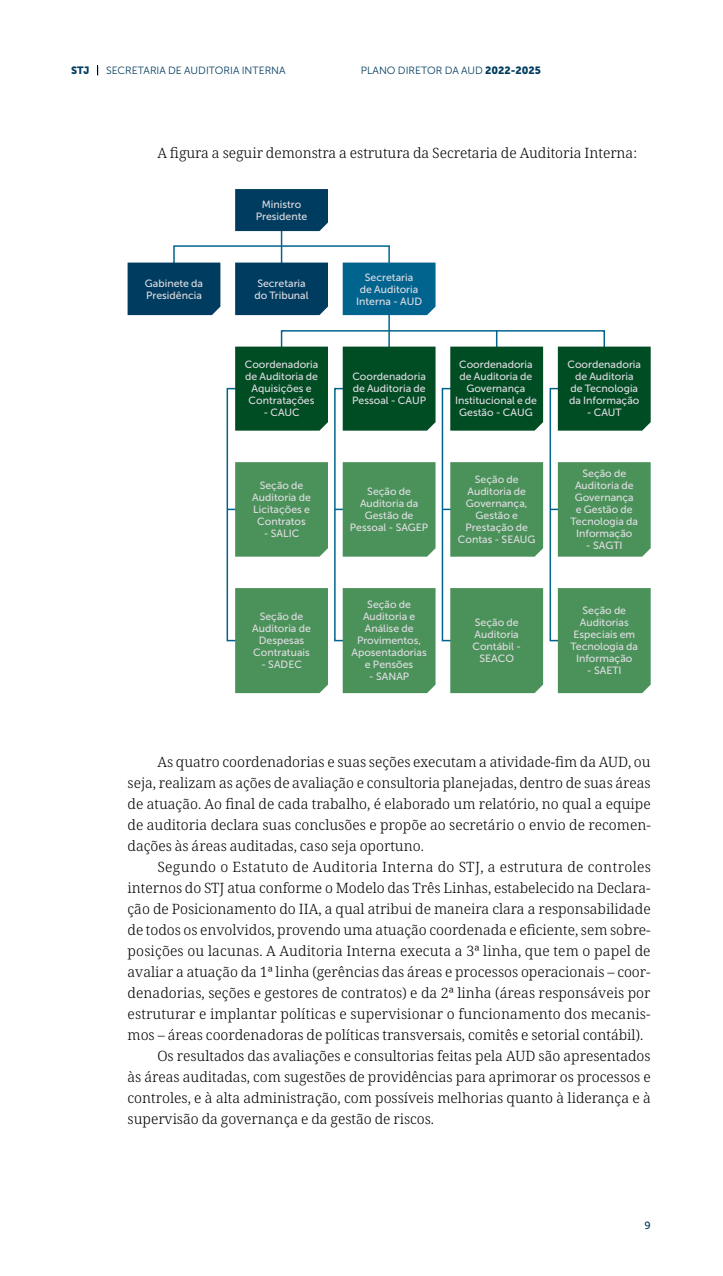
<style>
.page{position:relative;width:723px;height:1276px;background:#fff}
.page>*{position:absolute;margin:0;border:0;box-sizing:border-box;transform-origin:0 0}
.t1{font:300 14.25px/21px "Noto Serif";color:#000;text-align:justify}
.t2{font:300 14.25px "Noto Serif";letter-spacing:.03em;color:#000}
.t3{font:10.5px/12px "Museo Sans 500";color:#e0dde3;text-align:center}
.t4{font:10.5px "Museo Sans 300";color:#003c5f}
.t5{font:10.5px "Museo Sans 500";color:#003c5f}
.s1{font-family:"Museo Sans 900"}
</style>
<div class="page">
<hr style="left:388px;top:313px;width:2px;height:39px;background:#00648e">
<div style="left:281px;top:330px;width:324px;height:23px;border:2px solid #00648e"></div>
<hr style="left:281px;top:228px;width:1px;height:39px;background:#00648e">
<div style="left:173px;top:245px;width:217px;height:23px;border:2px solid #00648e"></div>
<div style="left:227px;top:388px;width:12px;height:253px;border:2px solid #00648e"></div>
<div style="left:334px;top:388px;width:13px;height:253px;border:2px solid #00648e"></div>
<div style="left:442px;top:388px;width:12px;height:253px;border:2px solid #00648e"></div>
<div style="left:549px;top:388px;width:13px;height:253px;border:2px solid #00648e"></div>
<div style="left:128px;top:263px;width:92px;height:52px;background:#003c5f"></div>
<div style="left:343px;top:347px;width:92px;height:84px;background:#004c23"></div>
<div style="left:343px;top:263px;width:92px;height:52px;background:#00648e"></div>
<svg style="left:335px;top:462px;width:100px;height:95px;background:#579966"></svg>
<div style="left:343px;top:588px;width:92px;height:105px;background:#4b925a"></div>
<div style="left:235px;top:189px;width:93px;height:42px;background:#003c5f"></div>
<div style="left:235px;top:347px;width:93px;height:84px;background:#004c23"></div>
<div style="left:235px;top:263px;width:93px;height:52px;background:#003c5f"></div>
<svg style="left:227px;top:462px;width:101px;height:95px;background:#579967"></svg>
<div style="left:235px;top:588px;width:93px;height:105px;background:#4b925a"></div>
<svg style="left:450px;top:330px;width:93px;height:101px;background:#276847"></svg>
<svg style="left:442px;top:462px;width:101px;height:95px;background:#579967"></svg>
<div style="left:450px;top:588px;width:93px;height:105px;background:#4b925a"></div>
<div style="left:558px;top:347px;width:93px;height:84px;background:#004c23"></div>
<svg style="left:550px;top:462px;width:101px;height:95px;background:#589967"></svg>
<div style="left:558px;top:588px;width:93px;height:105px;background:#4b925a"></div>
<p class="t4" style="left:71px;top:64px;width:216px"><span class="s1">STJ</span> | SECRETARIA DE AUDITORIA INTERNA</p>
<p class="t4" style="left:361px;top:64px;width:182px">PLANO DIRETOR DA AUD <span class="s1">2022-2025</span></p>
<p class="t1" style="left:157px;top:142px;width:481px">A figura a seguir demonstra a estrutura da Secretaria de Auditoria Interna:</p>
<p class="t3" style="left:145px;top:277px;width:60px;text-align:left">Gabinete da<br>Presidência</p>
<p class="t3" style="left:256px;top:198px;width:53px">Ministro<br>Presidente</p>
<p class="t3" style="left:254px;top:277px;width:56px;text-align:left">Secretaria do Tribunal</p>
<p class="t3" style="left:245px;top:359px;width:75px">Coordenadoria de Auditoria de<br>Aquisições e<br>Contratações</p>
<p class="t3" style="left:263px;top:407px;width:38px">- CAUC</p>
<p class="t3" style="left:252px;top:479px;width:60px">Seção de<br>Auditoria de<br>Licitações e<br>Contratos</p>
<p class="t3" style="left:264px;top:527px;width:37px">- SALIC</p>
<p class="t3" style="left:252px;top:611px;width:60px">Seção de<br>Auditoria de<br>Despesas<br>Contratuais</p>
<p class="t3" style="left:261px;top:659px;width:42px">- SADEC</p>
<p class="t3" style="left:356px;top:271px;width:67px">Secretaria<br>de Auditoria<br>Interna - AUD</p>
<p class="t3" style="left:352px;top:371px;width:75px;text-align:justify">Coordenadoria de Auditoria de Pessoal - CAUP</p>
<p class="t3" style="left:350px;top:485px;width:80px">Seção de<br>Auditoria da<br>Gestão de<br>Pessoal - SAGEP</p>
<p class="t3" style="left:351px;top:599px;width:77px">Seção de<br>Auditoria e<br>Análise de<br>Provimentos,<br>Aposentadorias e Pensões</p>
<p class="t3" style="left:369px;top:671px;width:42px">- SANAP</p>
<p class="t3" style="left:455px;top:359px;width:83px">Coordenadoria de Auditoria de<br>Governança<br>Institucional e de<br>Gestão - CAUG</p>
<p class="t3" style="left:458px;top:473px;width:79px">Seção de<br>Auditoria de<br>Governança,<br>Gestão e<br>Prestação de<br>Contas - SEAUG</p>
<p class="t3" style="left:472px;top:617px;width:50px">Seção de<br>Auditoria<br>Contábil -<br>SEACO</p>
<p class="t3" style="left:567px;top:359px;width:75px">Coordenadoria de Auditoria<br>de Tecnologia da Informação</p>
<p class="t3" style="left:587px;top:407px;width:37px">- CAUT</p>
<p class="t3" style="left:570px;top:467px;width:69px">Seção de<br>Auditoria de<br>Governança e Gestão de<br>Tecnologia da<br>Informação</p>
<p class="t3" style="left:586px;top:539px;width:38px">- SAGTI</p>
<p class="t3" style="left:570px;top:605px;width:69px">Seção de<br>Auditorias<br>Especiais em<br>Tecnologia da<br>Informação</p>
<p class="t3" style="left:587px;top:665px;width:36px">- SAETI</p>
<p class="t1" style="left:128px;top:751px;width:525px;text-indent:30px">As quatro coordenadorias e suas seções executam a atividade-fim da AUD, ou seja, realizam as ações de avaliação e consultoria planejadas, dentro de suas áreas de atuação. Ao final de cada trabalho, é elaborado um relatório, no qual a equipe de auditoria declara suas conclusões e propõe ao secretário o envio de recomen&shy;dações às áreas auditadas, caso seja oportuno.</p>
<p class="t2" style="left:157px;top:857px;width:495px">Segundo o Estatuto de Auditoria Interna do STJ, a estrutura de controles</p>
<p class="t1" style="left:128px;top:877px;width:525px">internos do STJ atua conforme o Modelo das Três Linhas, estabelecido na Declara-</p>
<p class="t1" style="left:128px;top:898px;width:525px">ção de Posicionamento do IIA, a qual atribui de maneira clara a responsabilidade</p>
<p class="t1" style="left:128px;top:919px;width:524px">de todos os envolvidos, provendo uma atuação coordenada e eficiente, sem sobre-</p>
<p class="t1" style="left:128px;top:940px;width:524px">posições ou lacunas. A Auditoria Interna executa a 3ª linha, que tem o papel de</p>
<p class="t1" style="left:128px;top:961px;width:524px">avaliar a atuação da 1ª linha (gerências das áreas e processos operacionais – coor-</p>
<p class="t1" style="left:128px;top:982px;width:524px">denadorias, seções e gestores de contratos) e da 2ª linha (áreas responsáveis por</p>
<p class="t1" style="left:128px;top:1003px;width:524px">estruturar e implantar políticas e supervisionar o funcionamento dos mecanis-</p>
<p class="t1" style="left:128px;top:1024px;width:517px">mos – áreas coordenadoras de políticas transversais, comitês e setorial contábil).</p>
<p class="t1" style="left:157px;top:1045px;width:495px">Os resultados das avaliações e consultorias feitas pela AUD são apresentados</p>
<p class="t1" style="left:128px;top:1066px;width:524px">às áreas auditadas, com sugestões de providências para aprimorar os processos e</p>
<p class="t1" style="left:128px;top:1087px;width:525px">controles, e à alta administração, com possíveis melhorias quanto à liderança e à</p>
<p class="t1" style="left:128px;top:1108px;width:308px">supervisão da governança e da gestão de riscos.</p>
<p class="t5" style="left:644px;top:1219px;width:8px">9</p>
</div>
